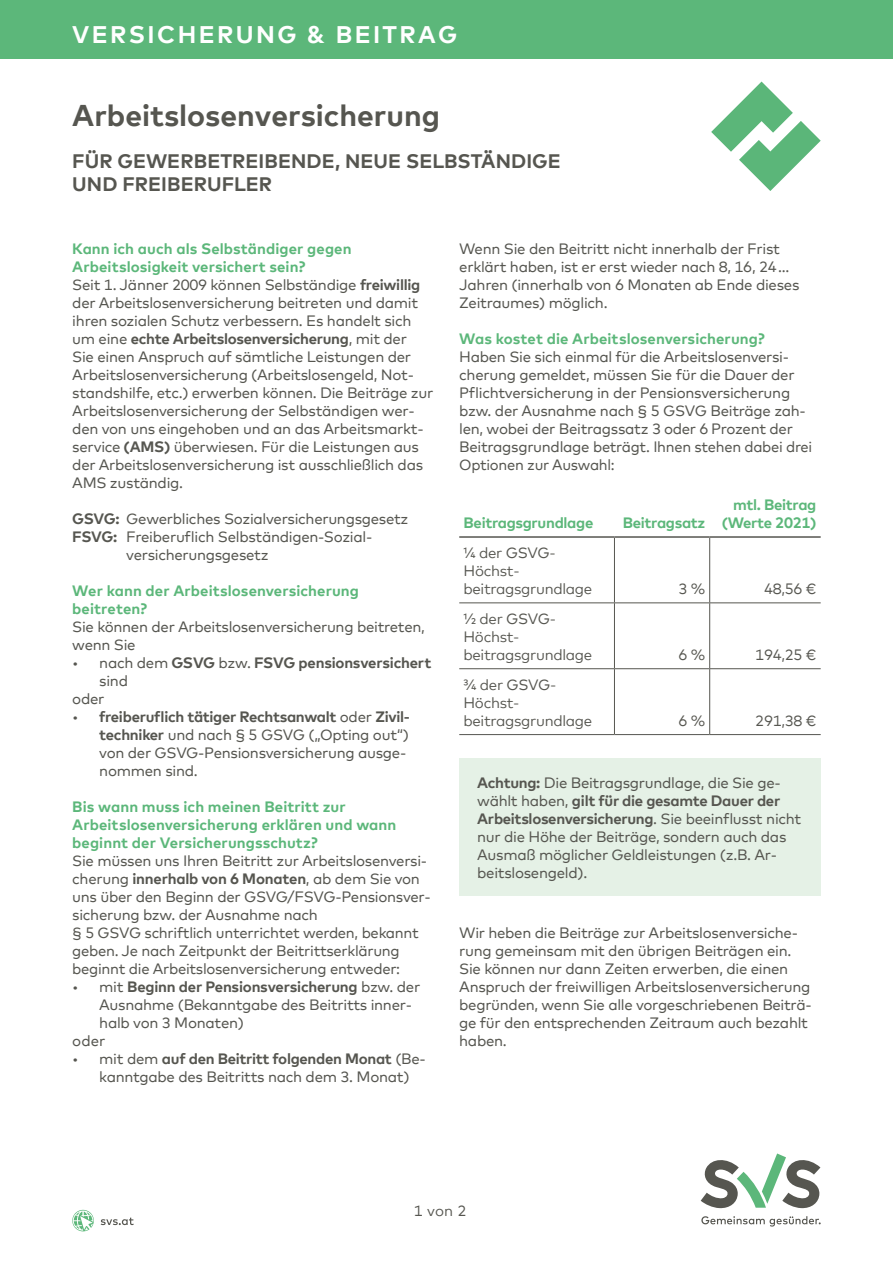
<style>
.page{position:relative;width:893px;height:1263px;background:#fff}
.page>*{position:absolute;margin:0;border:0;box-sizing:border-box;transform-origin:0 0}
.t1{font:700 30px "Mark Offc Pro";color:#565650}
.t2{font:700 24px "Mark Offc Pro";letter-spacing:.1em;color:#fff}
.t3{font:700 19.5px/23.4px "Mark Offc Pro";letter-spacing:.005em;color:#565650}
.t4{font:15px/18px "Mark Offc Pro";letter-spacing:-.02em;color:#565650}
.t5{font:700 15px/18px "Mark Offc Pro";letter-spacing:.005em;color:#5cb77a}
.t6{font:15px/18px "Mark Offc Pro";letter-spacing:-.02em;color:#565650}
.t7{font:700 15px "Mark Offc Pro";letter-spacing:-.015em;color:#565650}
.t8{font:700 15px/18px "Mark Offc Pro";letter-spacing:-.02em;color:#5cb77a;text-align:right}
.s1{font-weight:700;color:#5cb77a}
.s2{font-weight:700}
.s3{font-weight:400}
.s4{font-style:inherit}
</style>
<div class="page">
<hr style="left:459px;top:602px;width:155px;height:1px;background:#565650">
<hr style="left:614px;top:602px;width:96px;height:1px;background:#565650">
<hr style="left:710px;top:602px;width:111px;height:1px;background:#565650">
<hr style="left:459px;top:668px;width:155px;height:1px;background:#565650">
<hr style="left:614px;top:668px;width:96px;height:1px;background:#565650">
<hr style="left:710px;top:668px;width:111px;height:1px;background:#565650">
<hr style="left:459px;top:734px;width:155px;height:1px;background:#565650">
<hr style="left:614px;top:734px;width:96px;height:1px;background:#565650">
<hr style="left:710px;top:734px;width:111px;height:1px;background:#565650">
<hr style="left:459px;top:536px;width:155px;height:2px;background:#565650">
<hr style="left:614px;top:536px;width:96px;height:2px;background:#565650">
<hr style="left:710px;top:536px;width:111px;height:2px;background:#565650">
<hr style="left:614px;top:538px;width:1px;height:64px;background:#565650">
<hr style="left:709px;top:538px;width:1px;height:64px;background:#565650">
<hr style="left:614px;top:603px;width:1px;height:65px;background:#565650">
<hr style="left:709px;top:603px;width:1px;height:65px;background:#565650">
<hr style="left:614px;top:669px;width:1px;height:65px;background:#565650">
<hr style="left:709px;top:669px;width:1px;height:65px;background:#565650">
<div style="left:459px;top:758px;width:362px;height:138px;background:#e5f1e6"></div>
<div style="left:0;top:0;width:893px;height:59px;background:#5cb77a"></div>
<svg style="left:711px;top:82px;width:110px;height:109px"></svg>
<svg style="left:701px;top:1153px;width:119px;height:56px"></svg>
<svg style="left:701px;top:1216px;width:120px;height:10px"></svg>
<svg style="left:72px;top:1210px;width:22px;height:21px"></svg>
<svg style="left:101px;top:1217px;width:33px;height:8px"></svg>
<h2 class="t2" style="left:72px;top:16px;width:387px">VERSICHERUNG &amp; BEITRAG</h2>
<h1 class="t1" style="left:72px;top:93px;width:369px">Arbeitslosenversicherung</h1>
<h3 class="t3" style="left:72px;top:147px;width:490px">FÜR GEWERBETREIBENDE, NEUE SELBSTÄNDIGE<br>UND FREIBERUFLER</h3>
<p class="t4" style="left:72px;top:239px;width:363px"><span class="s1">Kann ich auch als Selbständiger gegen Arbeitslosigkeit versichert sein?<br></span>Seit 1. Jänner 2009 können Selbständige <span class="s2">freiwillig </span>der Arbeitslosenversicherung beitreten und damit ihren sozialen Schutz verbessern. Es handelt sich um eine <span class="s2">echte Arbeitslosenversicherung</span>, mit der<br>Sie einen Anspruch auf sämtliche Leistungen der Arbeitslosenversicherung (Arbeitslosengeld, Not&shy;standshilfe, etc.) erwerben können. Die Beiträge zur Arbeitslosenversicherung der Selbständigen wer&shy;den von uns eingehoben und an das Arbeitsmarkt&shy;service <span class="s2">(AMS)</span> überwiesen. Für die Leistungen aus der Arbeitslosenversicherung ist ausschließlich das AMS zuständig.</p>
<p class="t4" style="left:72px;top:509px;width:338px"><span class="s2">GSVG:</span> Gewerbliches Sozialversicherungsgesetz</p>
<p class="t4" style="left:72px;top:527px;width:302px"><span class="s2">FSVG:</span> Freiberuflich Selbständigen-Sozial-</p>
<p class="t4" style="left:126px;top:545px;width:144px">versicherungsgesetz</p>
<p class="t5" style="left:72px;top:581px;width:288px">Wer kann der Arbeitslosenversicherung beitreten?</p>
<p class="t4" style="left:72px;top:617px;width:354px">Sie können der Arbeitslosenversicherung beitreten, wenn Sie</p>
<p class="t7" style="left:72px;top:652px;width:361px"><span class="s3">•</span> <span class="s3">nach dem</span> GSVG <span class="s3">bzw.</span> FSVG pensionsversichert</p>
<p class="t4" style="left:99px;top:671px;width:30px">sind</p>
<p class="t4" style="left:72px;top:689px;width:34px">oder</p>
<p class="t4" style="left:99px;top:707px;width:312px;text-indent:-27px"><span class="s4">•</span> <span class="s2">freiberuflich tätiger Rechtsanwalt</span> oder <span class="s2">Zivil&shy;techniker</span> und nach § 5 GSVG („Opting out“) von der GSVG-Pensionsversicherung ausge&shy;nommen sind.</p>
<p class="t5" style="left:72px;top:797px;width:326px">Bis wann muss ich meinen Beitritt zur<br>Arbeitslosenversicherung erklären und wann beginnt der Versicherungsschutz?</p>
<p class="t4" style="left:72px;top:851px;width:360px">Sie müssen uns Ihren Beitritt zur Arbeitslosenversi&shy;cherung <span class="s2">innerhalb von 6 Monaten</span>, ab dem Sie von uns über den Beginn der GSVG/FSVG-Pensionsver&shy;sicherung bzw. der Ausnahme nach<br>§ 5 GSVG schriftlich unterrichtet werden, bekannt geben. Je nach Zeitpunkt der Beitrittserklärung beginnt die Arbeitslosenversicherung entweder:</p>
<p class="t7" style="left:72px;top:976px;width:350px"><span class="s3">•</span> <span class="s3">mit</span> Beginn der Pensionsversicherung <span class="s3">bzw. der</span></p>
<p class="t4" style="left:99px;top:995px;width:314px">Ausnahme (Bekanntgabe des Beitritts inner-</p>
<p class="t4" style="left:99px;top:1013px;width:146px">halb von 3 Monaten)</p>
<p class="t4" style="left:72px;top:1031px;width:35px">oder</p>
<p class="t4" style="left:99px;top:1049px;width:328px;text-indent:-27px"><span class="s4">•</span> mit dem <span class="s2">auf den Beitritt folgenden Monat</span> (Be&shy;kanntgabe des Beitritts nach dem 3. Monat)</p>
<p class="t4" style="left:459px;top:239px;width:342px">Wenn Sie den Beitritt nicht innerhalb der Frist erklärt haben, ist er erst wieder nach 8, 16, 24...<br>Jahren (innerhalb von 6 Monaten ab Ende dieses Zeitraumes) möglich.</p>
<p class="t5" style="left:459px;top:329px;width:307px">Was kostet die Arbeitslosenversicherung?</p>
<p class="t4" style="left:459px;top:347px;width:355px">Haben Sie sich einmal für die Arbeitslosenversi&shy;cherung gemeldet, müssen Sie für die Dauer der Pflichtversicherung in der Pensionsversicherung bzw. der Ausnahme nach § 5 GSVG Beiträge zah&shy;len, wobei der Beitragssatz 3 oder 6 Prozent der Beitragsgrundlage beträgt. Ihnen stehen dabei drei Optionen zur Auswahl:</p>
<p class="t8" style="left:463px;top:512px;width:131px">Beitragsgrundlage</p>
<p class="t8" style="left:623px;top:512px;width:84px">Beitragsatz</p>
<p class="t8" style="left:722px;top:494px;width:96px">mtl. Beitrag (Werte 2021)</p>
<p class="t6" style="left:463px;top:542px;width:130px">¼ der GSVG-<br>Höchst&shy;beitragsgrundlage</p>
<p class="t6" style="left:463px;top:608px;width:130px">½ der GSVG-<br>Höchst&shy;beitragsgrundlage</p>
<p class="t6" style="left:463px;top:674px;width:130px">¾ der GSVG-<br>Höchst&shy;beitragsgrundlage</p>
<p class="t6" style="left:678px;top:578px;width:28px">3 %</p>
<p class="t6" style="left:764px;top:578px;width:54px">48,56 €</p>
<p class="t6" style="left:678px;top:644px;width:28px">6 %</p>
<p class="t6" style="left:755px;top:644px;width:63px">194,25 €</p>
<p class="t6" style="left:678px;top:710px;width:28px">6 %</p>
<p class="t6" style="left:755px;top:710px;width:63px">291,38 €</p>
<p class="t4" style="left:477px;top:773px;width:326px"><span class="s2">Achtung:</span> Die Beitragsgrundlage, die Sie ge&shy;wählt haben, <span class="s2">gilt für die gesamte Dauer der Arbeitslosenversicherung</span>. Sie beeinflusst nicht nur die Höhe der Beiträge, sondern auch das Ausmaß möglicher Geldleistungen (z.B. Ar&shy;beitslosengeld).</p>
<p class="t4" style="left:459px;top:923px;width:354px">Wir heben die Beiträge zur Arbeitslosenversiche&shy;rung gemeinsam mit den übrigen Beiträgen ein.<br>Sie können nur dann Zeiten erwerben, die einen Anspruch der freiwilligen Arbeitslosenversicherung begründen, wenn Sie alle vorgeschriebenen Beiträ&shy;ge für den entsprechenden Zeitraum auch bezahlt haben.</p>
<p class="t6" style="left:414px;top:1201px;width:54px">1 von 2</p>
</div>
